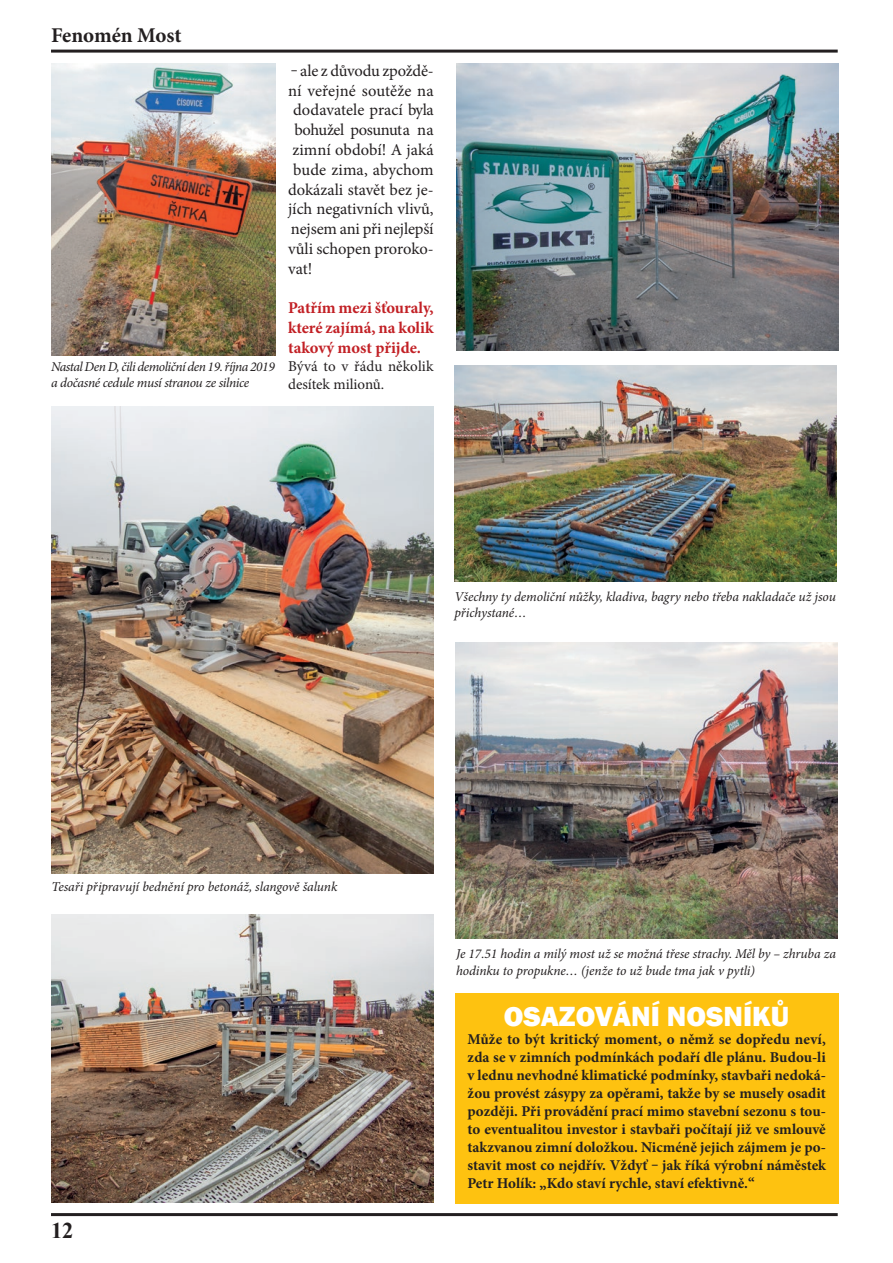
<style>
.page{position:relative;width:893px;height:1263px;background:#fff}
.page>*{position:absolute;margin:0;border:0;box-sizing:border-box;transform-origin:0 0}
.t1{font:800 28.5px "Franklin Gothic";color:#fff}
.t2{font:700 22.5px "Times New Roman";color:#231f20}
.t3{font:700 21px "Minion Pro";letter-spacing:-.005em;color:#231f20}
.t4{font:16.5px "Minion Pro";letter-spacing:-.005em;color:#231f20}
.t5{font:700 16.5px/19.8px "Minion Pro";color:#c22025;text-align:justify}
.t6{font:16.5px "Minion Pro";letter-spacing:-.025em;color:#231f20}
.t7{font:700 15px/18px "Minion Pro";letter-spacing:-.005em;color:#231f20;text-align:justify}
.t8{font:15px/18px "Minion Pro";color:#231f20}
.t9{font:italic 13.5px/16.2px "Minion Pro";letter-spacing:-.01em;color:#231f20}
.t10{font:italic 13.5px/16.2px "Minion Pro";letter-spacing:-.03em;color:#231f20}
</style>
<div class="page">
<hr style="left:51px;top:1213px;width:787px;height:3px;background:#231f20">
<hr style="left:51px;top:50px;width:787px;height:3px;background:#231f20">
<div style="left:455px;top:993px;width:384px;height:210px;background:#fec210"></div>
<img style="left:51px;top:407px;width:383px;height:466px">
<img style="left:456px;top:64px;width:383px;height:286px">
<img style="left:454px;top:366px;width:383px;height:216px">
<img style="left:455px;top:642px;width:382px;height:297px">
<img style="left:51px;top:915px;width:382px;height:287px">
<img style="left:51px;top:64px;width:224px;height:291px">
<h3 class="t3" style="left:51px;top:20px;width:132px">Fenomén Most</h3>
<p class="t10" style="left:51px;top:359px;width:225px">Nastal Den D, čili demoliční den 19. října 2019 a dočasné cedule musí stranou ze silnice</p>
<p class="t4" style="left:291px;top:59px;width:144px">‒ ale z důvodu zpoždě-</p>
<p class="t4" style="left:288px;top:79px;width:147px">ní veřejné soutěže na</p>
<p class="t4" style="left:293px;top:99px;width:142px">dodavatele prací byla</p>
<p class="t6" style="left:294px;top:119px;width:141px">bohužel posunuta na</p>
<p class="t4" style="left:293px;top:139px;width:143px">zimní období! A jaká</p>
<p class="t4" style="left:293px;top:158px;width:142px">bude zima, abychom</p>
<p class="t4" style="left:288px;top:178px;width:147px">dokázali stavět bez je-</p>
<p class="t4" style="left:288px;top:198px;width:147px">jích negativních vlivů,</p>
<p class="t4" style="left:291px;top:218px;width:144px">nejsem ani při nejlepší</p>
<p class="t4" style="left:288px;top:238px;width:147px">vůli schopen proroko-</p>
<p class="t4" style="left:288px;top:257px;width:26px">vat!</p>
<p class="t5" style="left:288px;top:298px;width:147px">Patřím mezi šťouraly, které zajímá, na kolik takový most přijde.</p>
<p class="t8" style="left:288px;top:357px;width:147px">Bývá to v řádu několik desítek milionů.</p>
<p class="t9" style="left:454px;top:588px;width:383px">Všechny ty demoliční nůžky, kladiva, bagry nebo třeba nakladače už jsou přichystané…</p>
<p class="t9" style="left:52px;top:879px;width:287px">Tesaři připravují bednění pro betonáž, slangově šalunk</p>
<h2 class="t2" style="left:51px;top:1214px;width:24px">12</h2>
<p class="t9" style="left:456px;top:946px;width:381px">Je 17.51 hodin a milý most už se možná třese strachy. Měl by – zhruba za hodinku to propukne… (jenže to už bude tma jak v pytli)</p>
<h1 class="t1" style="left:504px;top:998px;width:287px">OSAZOVÁNÍ NOSNÍKŮ</h1>
<p class="t7" style="left:467px;top:1030px;width:360px">Může to být kritický moment, o němž se dopředu neví, zda se v zimních podmínkách podaří dle plánu. Budou-li v lednu nevhodné klimatické podmínky, stavbaři nedoká&shy;žou provést zásypy za opěrami, takže by se musely osadit později. Při provádění prací mimo stavební sezonu s tou&shy;to eventualitou investor i stavbaři počítají již ve smlouvě takzvanou zimní doložkou. Nicméně jejich zájmem je po&shy;stavit most co nejdřív. Vždyť ‒ jak říká výrobní náměstek Petr Holík: „Kdo staví rychle, staví efektivně.“</p>
</div>
